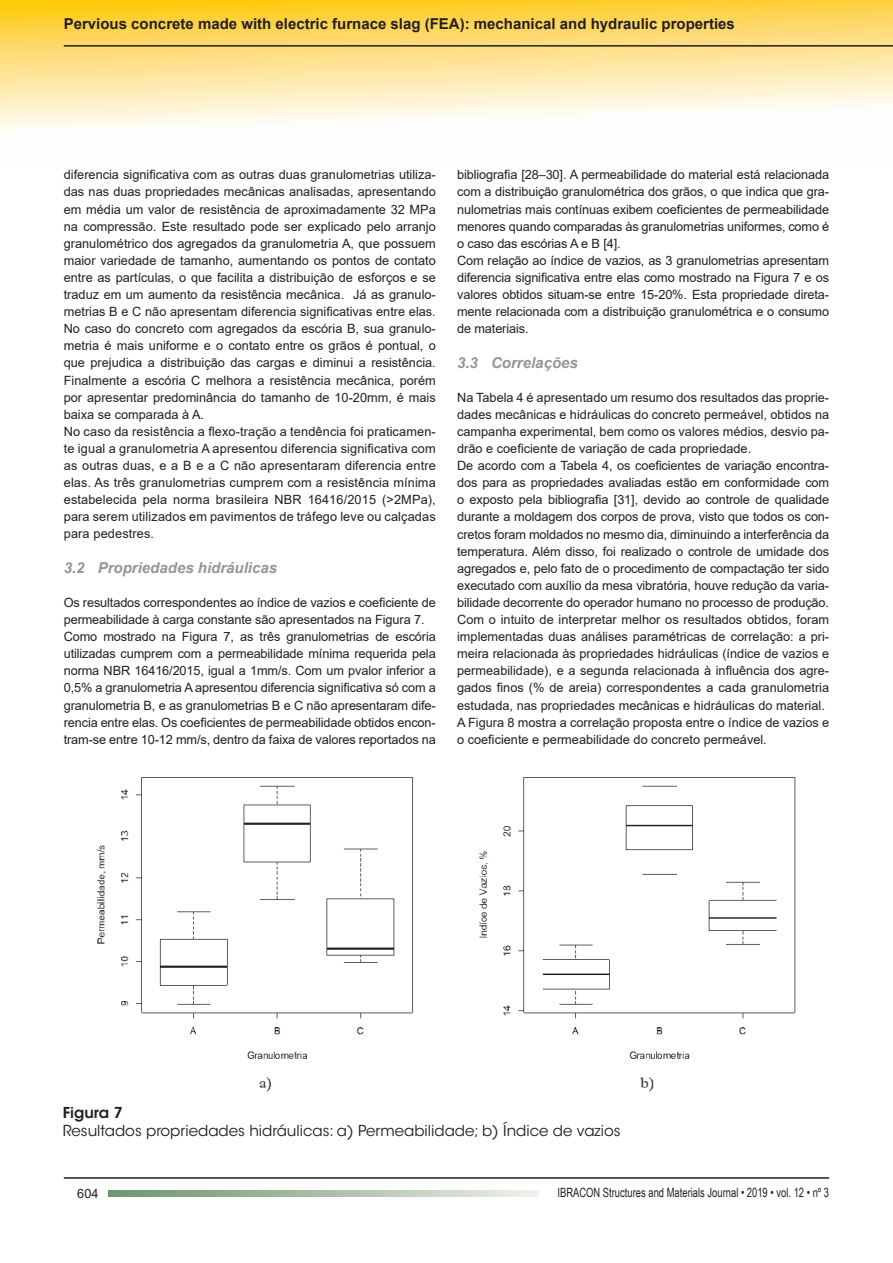
<style>
.page{position:relative;width:893px;height:1263px;background:#fff}
.page>*{position:absolute;margin:0;border:0;box-sizing:border-box;transform-origin:0 0}
.t1{font:700 15px "Arial";color:#231f20}
.t2{font:15px "ITC Avant Garde Std";color:#231f20}
.t3{font:italic 700 15px "Arial";color:#939598}
.t4{font:600 15px "ITC Avant Garde Std";color:#231f20}
.t5{font:12.75px/17.1px "Arial";color:#231f20}
.t6{font:12.75px "Arial Narrow";color:#231f20;scale:.9 1}
</style>
<div class="page">
<svg style="left:0;top:0;width:893px;height:130px;background:#fee498"></svg>
<hr style="left:64px;top:1177px;width:765px;height:2px;background:#231f20">
<hr style="left:64px;top:45px;width:829px;height:2px;background:#231f20">
<svg style="left:108px;top:1190px;width:431px;height:6px;background:#acc0aa"></svg>
<img style="left:97px;top:777px;width:698px;height:314px">
<p class="t1" style="left:64px;top:13px;width:673px">Pervious concrete made with electric furnace slag (FEA): mechanical and hydraulic properties</p>
<p class="t5" style="left:64px;top:166px;width:374px">diferencia significativa com as outras duas granulometrias utiliza&shy;das nas duas propriedades mecânicas analisadas, apresentando em média um valor de resistência de aproximadamente 32 MPa na compressão. Este resultado pode ser explicado pelo arranjo granulométrico dos agregados da granulometria A, que possuem maior variedade de tamanho, aumentando os pontos de contato entre as partículas, o que facilita a distribuição de esforços e se traduz em um aumento da resistência mecânica. Já as granulo&shy;metrias B e C não apresentam diferencia significativas entre elas.<br>No caso do concreto com agregados da escória B, sua granulo&shy;metria é mais uniforme e o contato entre os grãos é pontual, o que prejudica a distribuição das cargas e diminui a resistência.<br>Finalmente a escória C melhora a resistência mecânica, porém por apresentar predominância do tamanho de 10-20mm, é mais baixa se comparada à A.<br>No caso da resistência a flexo-tração a tendência foi praticamen&shy;te igual a granulometria A apresentou diferencia significativa com as outras duas, e a B e a C não apresentaram diferencia entre elas. As três granulometrias cumprem com a resistência mínima estabelecida pela norma brasileira NBR 16416/2015 (&gt;2MPa), para serem utilizados em pavimentos de tráfego leve ou calçadas para pedestres.</p>
<p class="t3" style="left:64px;top:557px;width:215px">3.2 Propriedades hidráulicas</p>
<p class="t5" style="left:64px;top:594px;width:374px">Os resultados correspondentes ao índice de vazios e coeficiente de permeabilidade à carga constante são apresentados na Figura 7.<br>Como mostrado na Figura 7, as três granulometrias de escória utilizadas cumprem com a permeabilidade mínima requerida pela norma NBR 16416/2015, igual a 1mm/s. Com um pvalor inferior a 0,5% a granulometria A apresentou diferencia significativa só com a granulometria B, e as granulometrias B e C não apresentaram dife&shy;rencia entre elas. Os coeficientes de permeabilidade obtidos encon&shy;tram-se entre 10-12 mm/s, dentro da faixa de valores reportados na</p>
<p class="t5" style="left:457px;top:166px;width:374px">bibliografia [28–30]. A permeabilidade do material está relacionada com a distribuição granulométrica dos grãos, o que indica que gra&shy;nulometrias mais contínuas exibem coeficientes de permeabilidade menores quando comparadas às granulometrias uniformes, como é o caso das escórias A e B [4].<br>Com relação ao índice de vazios, as 3 granulometrias apresentam diferencia significativa entre elas como mostrado na Figura 7 e os valores obtidos situam-se entre 15-20%. Esta propriedade direta&shy;mente relacionada com a distribuição granulométrica e o consumo de materiais.</p>
<p class="t3" style="left:457px;top:352px;width:122px">3.3 Correlações</p>
<p class="t5" style="left:457px;top:389px;width:374px">Na Tabela 4 é apresentado um resumo dos resultados das proprie&shy;dades mecânicas e hidráulicas do concreto permeável, obtidos na campanha experimental, bem como os valores médios, desvio pa&shy;drão e coeficiente de variação de cada propriedade.<br>De acordo com a Tabela 4, os coeficientes de variação encontra&shy;dos para as propriedades avaliadas estão em conformidade com o exposto pela bibliografia [31], devido ao controle de qualidade durante a moldagem dos corpos de prova, visto que todos os con&shy;cretos foram moldados no mesmo dia, diminuindo a interferência da temperatura. Além disso, foi realizado o controle de umidade dos agregados e, pelo fato de o procedimento de compactação ter sido executado com auxílio da mesa vibratória, houve redução da varia&shy;bilidade decorrente do operador humano no processo de produção.<br>Com o intuito de interpretar melhor os resultados obtidos, foram implementadas duas análises paramétricas de correlação: a pri&shy;meira relacionada às propriedades hidráulicas (índice de vazios e permeabilidade), e a segunda relacionada à influência dos agre&shy;gados finos (% de areia) correspondentes a cada granulometria estudada, nas propriedades mecânicas e hidráulicas do material.<br>A Figura 8 mostra a correlação proposta entre o índice de vazios e o coeficiente e permeabilidade do concreto permeável.</p>
<p class="t4" style="left:63px;top:1102px;width:62px">Figura 7</p>
<p class="t2" style="left:63px;top:1121px;width:559px">Resultados propriedades hidráulicas: a) Permeabilidade; b) Índice de vazios</p>
<p class="t5" style="left:77px;top:1185px;width:23px">604</p>
<p class="t6" style="left:557px;top:1183px;width:303px">IBRACON Structures and Materials Journal • 2019 • vol. 12 • nº 3</p>
</div>
